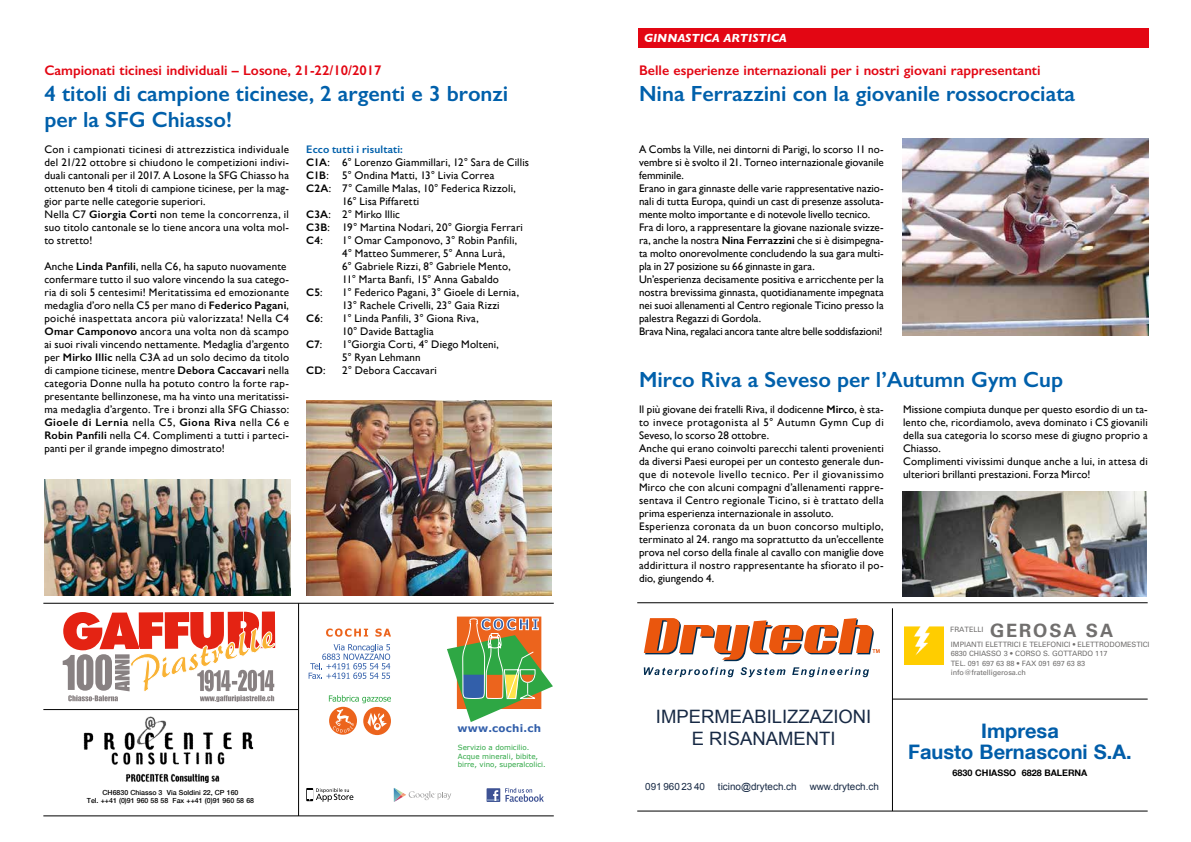
<style>
.page{position:relative;width:1191px;height:842px;background:#fff}
.page>*{position:absolute;margin:0;border:0;box-sizing:border-box;transform-origin:0 0}
.t1{font:600 22px/26px "Gill Sans";color:#0060ab}
.t2{font:700 20px/21px "Helvetica Neue LT Com";color:#005da9;text-align:center}
.t3{font:19.8px/23.1px "Arial";color:#172944;text-align:center}
.t4{font:18.5px/21.5px "Arial";color:#172944;text-align:center}
.t5{font:700 18.3px "Univers";letter-spacing:.1em;color:#716f6e}
.t6{font:600 14px "Gill Sans";color:#e30613}
.t7{font:italic 700 12px "Gill Sans";color:#fff}
.t8{font:11px/13px "Gill Sans";letter-spacing:.015em;color:#000}
.t9{font:600 11px "Gill Sans";letter-spacing:.015em;color:#0060ab}
.t10{font:600 11px "Gill Sans";letter-spacing:.02em;color:#000}
.t11{font:700 10.3px "Verdana";letter-spacing:.025em;color:#325faa}
.t12{font:9.9px "Arial";color:#172944}
.t13{font:9.2px "Arial";color:#172944}
.t14{font:700 9px "Helvetica Neue LT Com";color:#000}
.t15{font:7.3px/9.2px "Univers";letter-spacing:-.01em;color:#716f6e}
.t16{font:7.1px/8.5px "Verdana";color:#2ea744}
.t17{font:500 7px/8.2px "Helvetica Neue LT Com";color:#000;text-align:center}
.s1{font-weight:600}
.s2{font-weight:400}
</style>
<div class="page">
<img style="left:44px;top:479px;width:246px;height:116px">
<hr style="left:637px;top:602px;width:510px;height:1px;background:#000">
<hr style="left:637px;top:811px;width:510px;height:1px;background:#000">
<img style="left:904px;top:626px;width:39px;height:39px">
<hr style="left:892px;top:608px;width:1px;height:203px;background:#000">
<hr style="left:892px;top:699px;width:255px;height:1px;background:#000">
<svg style="left:644px;top:667px;width:90px;height:10px"></svg>
<svg style="left:740px;top:667px;width:45px;height:10px"></svg>
<svg style="left:792px;top:667px;width:77px;height:10px"></svg>
<svg style="left:644px;top:618px;width:235px;height:43px"></svg>
<svg style="left:886px;top:810px;width:9px;height:2px"></svg>
<div style="left:638px;top:28px;width:510px;height:19px;background:#e30613"></div>
<hr style="left:43px;top:603px;width:511px;height:1px;background:#000">
<hr style="left:298px;top:603px;width:1px;height:213px;background:#000">
<hr style="left:43px;top:709px;width:255px;height:1px;background:#000">
<hr style="left:43px;top:816px;width:511px;height:1px;background:#000">
<img style="left:83px;top:716px;width:171px;height:66px">
<svg style="left:63px;top:611px;width:212px;height:91px"></svg>
<svg style="left:447px;top:616px;width:106px;height:106px"></svg>
<svg style="left:329px;top:695px;width:62px;height:8px"></svg>
<svg style="left:329px;top:707px;width:28px;height:28px"></svg>
<svg style="left:333px;top:709px;width:21px;height:23px"></svg>
<div style="left:363px;top:707px;width:28px;height:28px;background:#ec641d;border-radius:50%"></div>
<svg style="left:367px;top:713px;width:20px;height:17px"></svg>
<svg style="left:309px;top:644px;width:81px;height:35px"></svg>
<svg style="left:326px;top:628px;width:42px;height:9px"></svg>
<svg style="left:375px;top:628px;width:16px;height:9px"></svg>
<svg style="left:306px;top:788px;width:7px;height:13px"></svg>
<div style="left:307px;top:790px;width:5px;height:8px;background:#fff"></div>
<svg style="left:316px;top:788px;width:37px;height:14px"></svg>
<svg style="left:394px;top:788px;width:57px;height:14px"></svg>
<svg style="left:505px;top:788px;width:39px;height:14px"></svg>
<div style="left:486px;top:788px;width:14px;height:14px;background:#3e5294"></div>
<svg style="left:487px;top:790px;width:12px;height:11px"></svg>
<img style="left:306px;top:400px;width:246px;height:195px">
<img style="left:902px;top:138px;width:246px;height:197px">
<img style="left:902px;top:491px;width:244px;height:105px">
<p class="t6" style="left:44px;top:62px;width:339px">Campionati ticinesi individuali – Losone, 21-22/10/2017</p>
<h1 class="t1" style="left:44px;top:80px;width:465px">4 titoli di campione ticinese, 2 argenti e 3 bronzi per la SFG Chiasso!</h1>
<p class="t9" style="left:306px;top:143px;width:98px">Ecco tutti i risultati:</p>
<p class="t8" style="left:306px;top:156px;width:224px"><span class="s1">C1A</span>: 6° Lorenzo Giammillari, 12° Sara de Cillis</p>
<p class="t8" style="left:306px;top:169px;width:190px"><span class="s1">C1B</span>: 5° Ondina Matti, 13° Livia Correa</p>
<p class="t8" style="left:306px;top:182px;width:211px"><span class="s1">C2A</span>: 7° Camille Malas, 10° Federica Rizzoli,</p>
<p class="t8" style="left:342px;top:195px;width:79px">16° Lisa Piffaretti</p>
<p class="t8" style="left:306px;top:208px;width:95px"><span class="s1">C3A</span>: 2° Mirko Illic</p>
<p class="t8" style="left:306px;top:221px;width:218px"><span class="s1">C3B</span>: 19° Martina Nodari, 20° Giorgia Ferrari</p>
<p class="t10" style="left:306px;top:234px;width:18px">C4<span class="s2">:</span></p>
<p class="t8" style="left:342px;top:234px;width:176px">1° Omar Camponovo, 3° Robin Panfili, 4° Matteo Summerer, 5° Anna Lurà, 6° Gabriele Rizzi, 8° Gabriele Mento, 11° Marta Banfi, 15° Anna Gabaldo</p>
<p class="t10" style="left:306px;top:286px;width:18px">C5<span class="s2">:</span></p>
<p class="t8" style="left:342px;top:286px;width:178px">1° Federico Pagani, 3° Gioele di Lernia,<br>13° Rachele Crivelli, 23° Gaia Rizzi</p>
<p class="t10" style="left:306px;top:312px;width:18px">C6<span class="s2">:</span></p>
<p class="t8" style="left:342px;top:312px;width:138px">1° Linda Panfili, 3° Giona Riva,<br>10° Davide Battaglia</p>
<p class="t10" style="left:306px;top:338px;width:17px">C7<span class="s2">:</span></p>
<p class="t8" style="left:342px;top:338px;width:158px">1°Giorgia Corti, 4° Diego Molteni,<br>5° Ryan Lehmann</p>
<p class="t10" style="left:306px;top:364px;width:21px">CD<span class="s2">:</span></p>
<p class="t8" style="left:342px;top:364px;width:96px">2° Debora Caccavari</p>
<p class="t8" style="left:44px;top:143px;width:246px">Con i campionati ticinesi di attrezzistica individuale del 21/22 ottobre si chiudono le competizioni indivi&shy;duali cantonali per il 2017. A Losone la SFG Chiasso ha ottenuto ben 4 titoli di campione ticinese, per la mag&shy;gior parte nelle categorie superiori.<br>Nella C7 <span class="s1">Giorgia Corti</span> non teme la concorrenza, il suo titolo cantonale se lo tiene ancora una volta mol&shy;to stretto!</p>
<p class="t8" style="left:44px;top:260px;width:246px">Anche <span class="s1">Linda Panfili</span>, nella C6, ha saputo nuovamente confermare tutto il suo valore vincendo la sua catego&shy;ria di soli 5 centesimi! Meritatissima ed emozionante medaglia d’oro nella C5 per mano di <span class="s1">Federico Pagani</span>, poiché inaspettata ancora più valorizzata! Nella C4<br><span class="s1">Omar Camponovo</span> ancora una volta non dà scampo ai suoi rivali vincendo nettamente. Medaglia d’argento per <span class="s1">Mirko Illic</span> nella C3A ad un solo decimo da titolo di campione ticinese, mentre <span class="s1">Debora Caccavari</span> nella categoria Donne nulla ha potuto contro la forte rap&shy;presentante bellinzonese, ma ha vinto una meritatissi&shy;ma medaglia d’argento. Tre i bronzi alla SFG Chiasso:<br><span class="s1">Gioele di Lernia</span> nella C5, <span class="s1">Giona Riva</span> nella C6 e <span class="s1">Robin Panfili</span> nella C4. Complimenti a tutti i parteci&shy;panti per il grande impegno dimostrato!</p>
<p class="t17" style="left:87px;top:788px;width:169px">CH6830 Chiasso 3 Via Soldini 22, CP 160<br>Tel. ++41 (0)91 960 58 58 Fax ++41 (0)91 960 58 68</p>
<p class="t11" style="left:457px;top:722px;width:85px">www.cochi.ch</p>
<p class="t16" style="left:458px;top:743px;width:89px">Servizio a domicilio.<br>Acque minerali, bibite, birre, vino, superalcolici.</p>
<p class="t7" style="left:644px;top:31px;width:144px">GINNASTICA ARTISTICA</p>
<p class="t6" style="left:639px;top:62px;width:403px">Belle esperienze internazionali per i nostri giovani rappresentanti</p>
<h1 class="t1" style="left:639px;top:80px;width:437px">Nina Ferrazzini con la giovanile rossocrociata</h1>
<p class="t8" style="left:639px;top:143px;width:246px">A Combs la Ville, nei dintorni di Parigi, lo scorso 11 no&shy;vembre si è svolto il 21. Torneo internazionale giovanile femminile.<br>Erano in gara ginnaste delle varie rappresentative nazio&shy;nali di tutta Europa, quindi un cast di presenze assoluta&shy;mente molto importante e di notevole livello tecnico.<br>Fra di loro, a rappresentare la giovane nazionale svizze&shy;ra, anche la nostra <span class="s1">Nina Ferrazzini</span> che si è disimpegna&shy;ta molto onorevolmente concludendo la sua gara multi&shy;pla in 27 posizione su 66 ginnaste in gara.<br>Un’esperienza decisamente positiva e arricchente per la nostra brevissima ginnasta, quotidianamente impegnata nei suoi allenamenti al Centro regionale Ticino presso la palestra Regazzi di Gordola.<br>Brava Nina, regalaci ancora tante altre belle soddisfazioni!</p>
<h1 class="t1" style="left:639px;top:366px;width:426px">Mirco Riva a Seveso per l’Autumn Gym Cup</h1>
<p class="t8" style="left:639px;top:403px;width:246px">Il più giovane dei fratelli Riva, il dodicenne <span class="s1">Mirco</span>, è sta&shy;to invece protagonista al 5° Autumn Gymn Cup di Seveso, lo scorso 28 ottobre.<br>Anche qui erano coinvolti parecchi talenti provenienti da diversi Paesi europei per un contesto generale dun&shy;que di notevole livello tecnico. Per il giovanissimo Mirco che con alcuni compagni d’allenamenti rappre&shy;sentava il Centro regionale Ticino, si è trattato della prima esperienza internazionale in assoluto.<br>Esperienza coronata da un buon concorso multiplo, terminato al 24. rango ma soprattutto da un’eccellente prova nel corso della finale al cavallo con maniglie dove addirittura il nostro rappresentante ha sfiorato il po&shy;dio, giungendo 4.</p>
<p class="t8" style="left:903px;top:403px;width:246px">Missione compiuta dunque per questo esordio di un ta&shy;lento che, ricordiamolo, aveva dominato i CS giovanili della sua categoria lo scorso mese di giugno proprio a Chiasso.<br>Complimenti vivissimi dunque anche a lui, in attesa di ulteriori brillanti prestazioni. Forza Mirco!</p>
<h3 class="t3" style="left:646px;top:699px;width:232px">IMPERMEABILIZZAZIONI<br>E RISANAMENTI</h3>
<h3 class="t4" style="left:656px;top:706px;width:217px">IMPERMEABILIZZAZIONI<br>E RISANAMENTI</h3>
<p class="t13" style="left:654px;top:781px;width:57px">091 960 23 40</p>
<p class="t13" style="left:722px;top:781px;width:75px">ticino@drytech.ch</p>
<p class="t13" style="left:808px;top:781px;width:66px">www.drytech.ch</p>
<h3 class="t3" style="left:645px;top:715px;width:232px">IMPERMEABILIZZAZIONI<br>E RISANAMENTI</h3>
<p class="t12" style="left:645px;top:780px;width:61px">091 960 23 40</p>
<p class="t12" style="left:718px;top:780px;width:80px">ticino@drytech.ch</p>
<p class="t12" style="left:809px;top:780px;width:71px">www.drytech.ch</p>
<p class="t15" style="left:950px;top:624px;width:35px">FRATELLI</p>
<h3 class="t5" style="left:990px;top:620px;width:125px">GEROSA SA</h3>
<p class="t15" style="left:951px;top:640px;width:200px">IMPIANTI ELETTRICI E TELEFONICI • ELETTRODOMESTICI 6830 CHIASSO 3 • CORSO S. GOTTARDO 117<br>TEL. 091 697 63 88 • FAX 091 697 63 83 info@fratelligerosa.ch</p>
<h2 class="t2" style="left:908px;top:720px;width:225px">Impresa<br>Fausto Bernasconi S.A.</h2>
<p class="t14" style="left:952px;top:767px;width:136px">6830 CHIASSO 6828 BALERNA</p>
</div>
